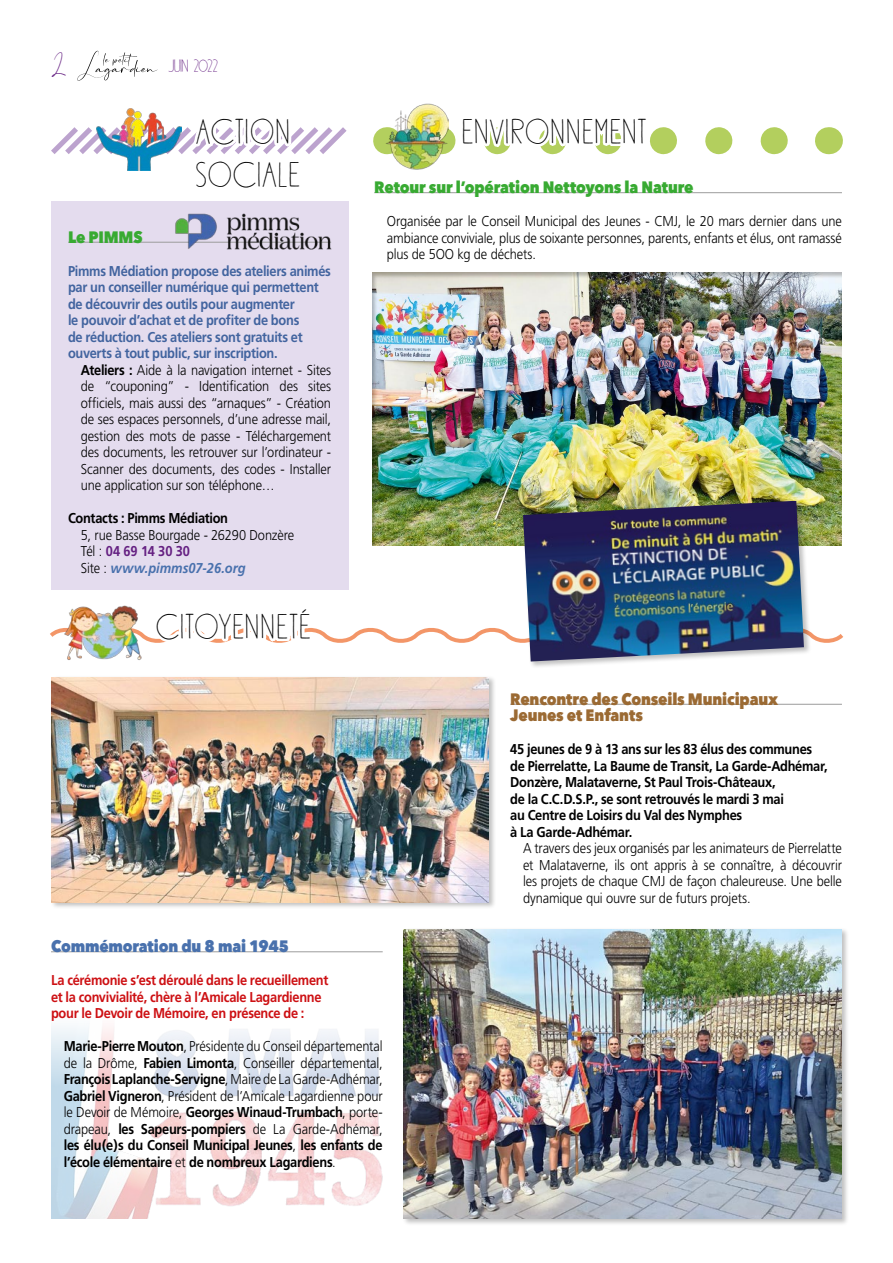
<style>
.page{position:relative;width:893px;height:1263px;background:#fff}
.page>*{position:absolute;margin:0;border:0;box-sizing:border-box;transform-origin:0 0}
.t1{font:36px/43.2px "DK Southside Fizz";letter-spacing:.04em;color:#000}
.t2{font:18px "DK Southside Fizz";color:#652082}
.t3{font:800 16.5px/16.5px "Avenir Next";letter-spacing:-.01em;color:#9b6a33;scale:.9 1}
.t4{font:800 16.5px "Avenir Next";letter-spacing:-.01em;color:#38aa32;scale:.9 1}
.t5{font:800 16.5px "Avenir Next";letter-spacing:-.015em;color:#4971ad;scale:.9 1}
.t6{font:15px "Mellinda Creative";color:#652082}
.t7{font:300 14.25px/16.5px "Frutiger";letter-spacing:-.01em;color:#000;text-align:justify;scale:.9 1}
.t8{font:700 14.25px/16.5px "Frutiger";letter-spacing:-.02em;color:#000;scale:.9 1}
.t9{font:700 14.25px/16.5px "Frutiger";letter-spacing:-.02em;color:#42649f;scale:.9 1}
.t10{font:700 14.25px/16.5px "Frutiger";letter-spacing:-.02em;color:#cd1013;scale:.9 1}
.s1{font-weight:700}
.s2{font-weight:700;color:#652082}
.s3{font-weight:700;font-style:italic;color:#4971ad}
.s4{font-weight:300}
</style>
<div class="page">
<img style="left:51px;top:1027px;width:332px;height:191px">
<div style="left:402px;top:927px;width:453px;height:305px;background:#000;opacity:.25"></div>
<img style="left:404px;top:929px;width:438px;height:289px">
<div style="left:371px;top:272px;width:471px;height:273px;background:#000;opacity:.25"></div>
<hr style="left:510px;top:704px;width:332px;height:1px;background:#9c9c9c">
<hr style="left:51px;top:951px;width:332px;height:1px;background:#9c9c9c">
<svg style="left:50px;top:578px;width:794px;height:82px"></svg>
<div style="left:50px;top:675px;width:452px;height:241px;background:#000;opacity:.25"></div>
<img style="left:51px;top:677px;width:438px;height:225px">
<svg style="left:828px;top:127px;width:1px;height:27px"></svg>
<img style="left:386px;top:103px;width:56px;height:66px">
<svg style="left:442px;top:109px;width:359px;height:85px"></svg>
<hr style="left:374px;top:192px;width:468px;height:1px;background:#9c9c9c">
<svg style="left:51px;top:51px;width:298px;height:183px"></svg>
<div style="left:51px;top:201px;width:297px;height:389px;background:#e4dcee"></div>
<hr style="left:68px;top:242px;width:263px;height:1px;background:#9c9c9c">
<img style="left:175px;top:213px;width:157px;height:37px">
<div style="left:521px;top:499px;width:297px;height:176px;background:#000;opacity:.25"></div>
<img style="left:523px;top:501px;width:281px;height:160px">
<p class="t6" style="left:51px;top:58px;width:17px">2</p>
<p class="t2" style="left:168px;top:57px;width:51px">JUIN 2022</p>
<h1 class="t1" style="left:196px;top:109px;width:95px">ACTION<br>SOCIALE</h1>
<p class="t4" style="left:68px;top:227px;width:84px">Le PIMMS</p>
<p class="t9" style="left:68px;top:262px;width:294px">Pimms Médiation propose des ateliers animés par un conseiller numérique qui permettent de découvrir des outils pour augmenter<br>le pouvoir d’achat et de profiter de bons<br>de réduction. Ces ateliers sont gratuits et ouverts à tout public, sur inscription.</p>
<p class="t7" style="left:81px;top:362px;width:280px"><span class="s1">Ateliers :</span> Aide à la navigation internet - Sites de “couponing” - Identification des sites officiels, mais aussi des “arnaques” - Création de ses espaces personnels, d’une adresse mail, gestion des mots de passe - Téléchargement des documents, les retrouver sur l’ordinateur - Scanner des documents, des codes - Installer une application sur son téléphone…</p>
<p class="t8" style="left:68px;top:510px;width:179px">Contacts : Pimms Médiation</p>
<p class="t7" style="left:81px;top:527px;width:239px;text-align:left">5, rue Basse Bourgade - 26290 Donzère<br>Tél : <span class="s2">04 69 14 30 30<br></span>Site : <span class="s3">www.pimms07-26.org</span></p>
<h1 class="t1" style="left:156px;top:604px;width:156px">CITOYENN ETÉ</h1>
<h1 class="t1" style="left:463px;top:109px;width:185px">ENVIRONNEMENT</h1>
<p class="t4" style="left:374px;top:177px;width:356px">Retour sur l’opération Nettoyons la Nature</p>
<p class="t7" style="left:387px;top:213px;width:507px">Organisée par le Conseil Municipal des Jeunes - CMJ, le 20 mars dernier dans une ambiance conviviale, plus de soixante personnes, parents, enfants et élus, ont ramassé plus de 5OO kg de déchets.</p>
<p class="t3" style="left:510px;top:690px;width:299px">Rencontre des Conseils Municipaux<br>Jeunes et Enfants</p>
<p class="t8" style="left:510px;top:741px;width:354px">45 jeunes de 9 à 13 ans sur les 83 élus des communes de Pierrelatte, La Baume de Transit, La Garde-Adhémar, Donzère, Malataverne, St Paul Trois-Châteaux,<br>de la C.C.D.S.P., se sont retrouvés le mardi 3 mai<br>au Centre de Loisirs du Val des Nymphes<br>à La Garde-Adhémar.</p>
<p class="t7" style="left:523px;top:840px;width:356px">A travers des jeux organisés par les animateurs de Pierrelatte et Malataverne, ils ont appris à se connaître, à découvrir les projets de chaque CMJ de façon chaleureuse. Une belle dynamique qui ouvre sur de futurs projets.</p>
<p class="t5" style="left:51px;top:936px;width:266px">Commémoration du 8 mai 1945</p>
<p class="t10" style="left:51px;top:972px;width:310px">La cérémonie s’est déroulé dans le recueillement et la convivialité, chère à l’Amicale Lagardienne pour le Devoir de Mémoire, en présence de :</p>
<p class="t8" style="left:64px;top:1038px;width:356px;text-align:justify">Marie-Pierre Mouton<span class="s4">, Présidente du Conseil départemental de la Drôme,</span> Fabien Limonta<span class="s4">, Conseiller départemental, </span>François Laplanche-Servigne<span class="s4">, Maire de La Garde-Adhémar, </span>Gabriel Vigneron<span class="s4">, Président de l’Amicale Lagardienne pour le Devoir de Mémoire,</span> Georges Winaud-Trumbach<span class="s4">, porte&shy;drapeau,</span> les Sapeurs-pompiers <span class="s4">de La Garde-Adhémar, </span>les élu(e)s du Conseil Municipal Jeunes<span class="s4">,</span> les enfants de l’école élémentaire <span class="s4">et</span> de nombreux Lagardiens<span class="s4">.</span></p>
</div>
